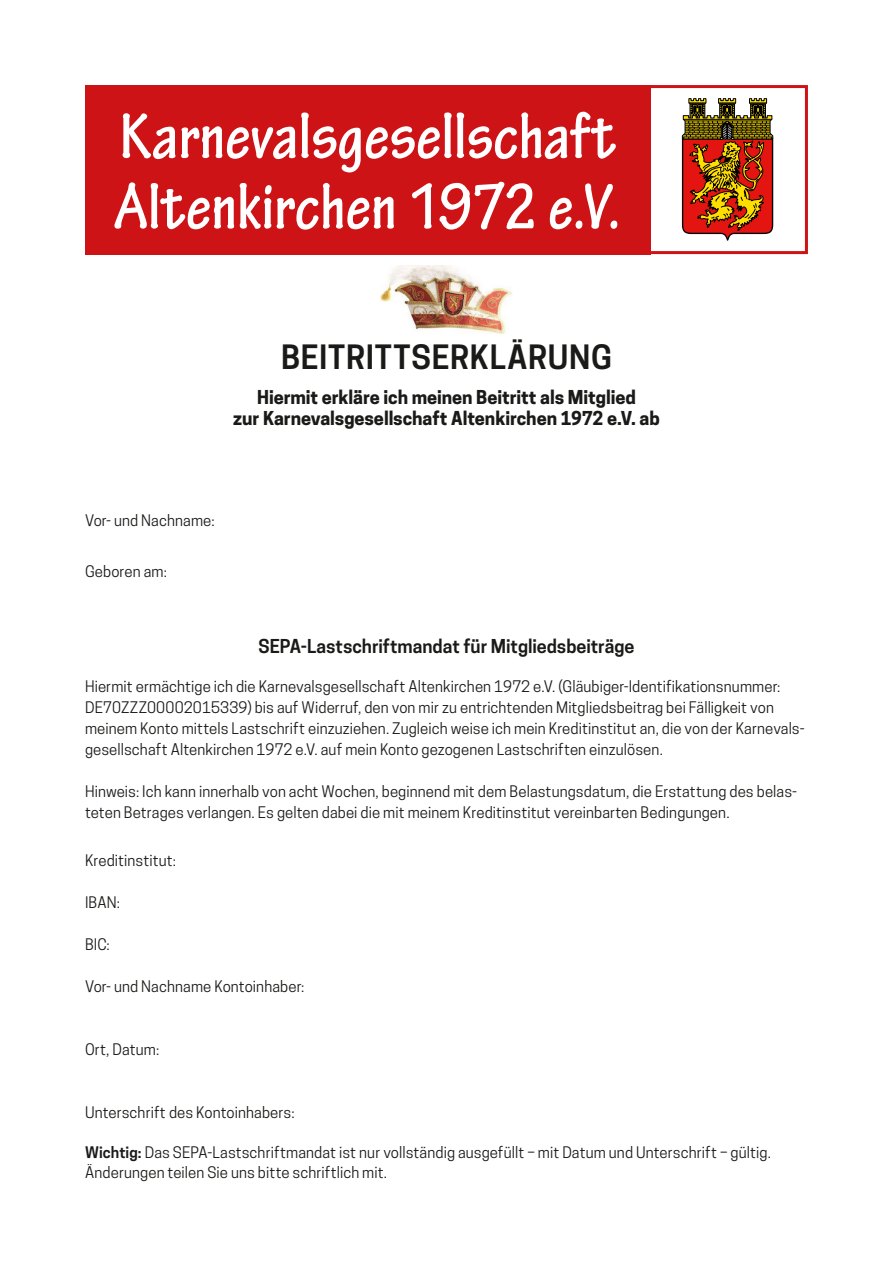
<style>
.page{position:relative;width:893px;height:1263px;background:#fff}
.page>*{position:absolute;margin:0;border:0;box-sizing:border-box;transform-origin:0 0}
.t1{font:700 condensed 69px/70.5px "Tekton Pro";letter-spacing:-.005em;color:#fff}
.t2{font:600 31.5px "Cooper Hewitt";letter-spacing:.02em;color:#1a1a18}
.t3{font:700 18px/21px "Cooper Hewitt";letter-spacing:-.005em;color:#1a1a18;text-align:center}
.t4{font:600 18px "Cooper Hewitt";letter-spacing:-.005em;color:#1a1a18}
.t5{font:15px/21px "Cooper Hewitt";letter-spacing:.005em;color:#1a1a18}
.s1{font-weight:600}
</style>
<div class="page">
<img style="left:381px;top:266px;width:131px;height:68px">
<svg style="left:681px;top:98px;width:93px;height:143px;background:#a9592a"></svg>
<div style="left:85px;top:85px;width:565px;height:169px;background:#cd1316"></div>
<div style="left:636px;top:85px;width:172px;height:169px;border:3px solid #cd1316"></div>
<h1 class="t1" style="left:114px;top:102px;width:509px">Karnevalsgesellschaft<br>Altenkirchen 1972 e.V.</h1>
<h2 class="t2" style="left:281px;top:339px;width:332px">BEITRITTSERKLÄRUNG</h2>
<p class="t3" style="left:233px;top:387px;width:428px">Hiermit erkläre ich meinen Beitritt als Mitglied<br>zur Karnevalsgesellschaft Altenkirchen 1972 e.V. ab</p>
<p class="t5" style="left:85px;top:510px;width:131px">Vor- und Nachname:</p>
<p class="t5" style="left:85px;top:561px;width:83px">Geboren am:</p>
<p class="t4" style="left:259px;top:636px;width:377px">SEPA-Lastschriftmandat für Mitgliedsbeiträge</p>
<p class="t5" style="left:85px;top:676px;width:721px">Hiermit ermächtige ich die Karnevalsgesellschaft Altenkirchen 1972 e.V. (Gläubiger-Identifikationsnummer:<br>DE70ZZZ00002015339) bis auf Widerruf, den von mir zu entrichtenden Mitgliedsbeitrag bei Fälligkeit von meinem Konto mittels Lastschrift einzuziehen. Zugleich weise ich mein Kreditinstitut an, die von der Karnevals&shy;gesellschaft Altenkirchen 1972 e.V. auf mein Konto gezogenen Lastschriften einzulösen.</p>
<p class="t5" style="left:85px;top:781px;width:714px">Hinweis: Ich kann innerhalb von acht Wochen, beginnend mit dem Belastungsdatum, die Erstattung des belas&shy;teten Betrages verlangen. Es gelten dabei die mit meinem Kreditinstitut vereinbarten Bedingungen.</p>
<p class="t5" style="left:85px;top:850px;width:93px">Kreditinstitut:</p>
<p class="t5" style="left:85px;top:892px;width:36px">IBAN:</p>
<p class="t5" style="left:85px;top:934px;width:26px">BIC:</p>
<p class="t5" style="left:85px;top:976px;width:221px">Vor- und Nachname Kontoinhaber:</p>
<p class="t5" style="left:85px;top:1039px;width:76px">Ort, Datum:</p>
<p class="t5" style="left:85px;top:1102px;width:211px">Unterschrift des Kontoinhabers:</p>
<p class="t5" style="left:85px;top:1143px;width:687px;line-height:19.5px"><span class="s1">Wichtig:</span> Das SEPA-Lastschriftmandat ist nur vollständig ausgefüllt – mit Datum und Unterschrift – gültig.<br>Änderungen teilen Sie uns bitte schriftlich mit.</p>
</div>
